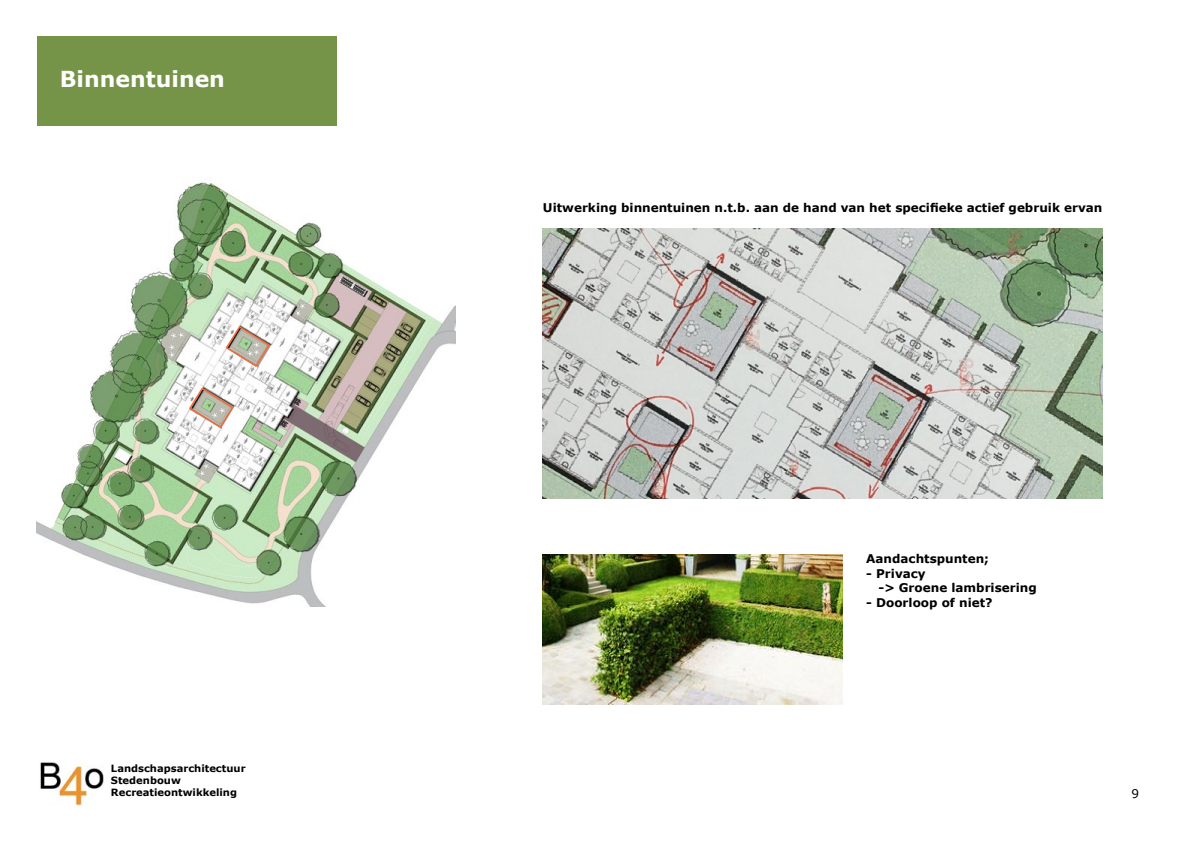
<style>
.page{position:relative;width:1191px;height:842px;background:#fff}
.page>*{position:absolute;margin:0;border:0;box-sizing:border-box;transform-origin:0 0}
.t1{font:700 22px "Verdana";color:#fff}
.t2{font:700 12px/14.4px "Verdana";color:#000}
.t3{font:12px "Verdana";color:#000}
.t4{font:700 10px/12px "Verdana";color:#000}
</style>
<div class="page">
<img style="left:36px;top:182px;width:420px;height:425px">
<div style="left:37px;top:36px;width:299px;height:90px;background:#769447"></div>
<img style="left:40px;top:762px;width:64px;height:44px">
<img style="left:543px;top:229px;width:559px;height:270px">
<img style="left:543px;top:554px;width:299px;height:150px">
<svg style="left:224px;top:325px;width:47px;height:43px"></svg>
<svg style="left:188px;top:386px;width:47px;height:43px"></svg>
<h1 class="t1" style="left:60px;top:64px;width:167px">Binnentuinen</h1>
<p class="t4" style="left:111px;top:762px;width:136px">Landschapsarchitectuur<br>Stedenbouw<br>Recreatieontwikkeling</p>
<p class="t2" style="left:543px;top:200px;width:561px">Uitwerking binnentuinen n.t.b. aan de hand van het specifieke actief gebruik ervan</p>
<p class="t2" style="left:866px;top:551px;width:124px">Aandachtspunten;</p>
<p class="t2" style="left:878px;top:566px;width:160px;text-indent:-12px">- Privacy<br>-&gt; Groene lambrisering</p>
<p class="t2" style="left:866px;top:595px;width:128px">- Doorloop of niet?</p>
<p class="t3" style="left:1131px;top:785px;width:9px">9</p>
</div>
